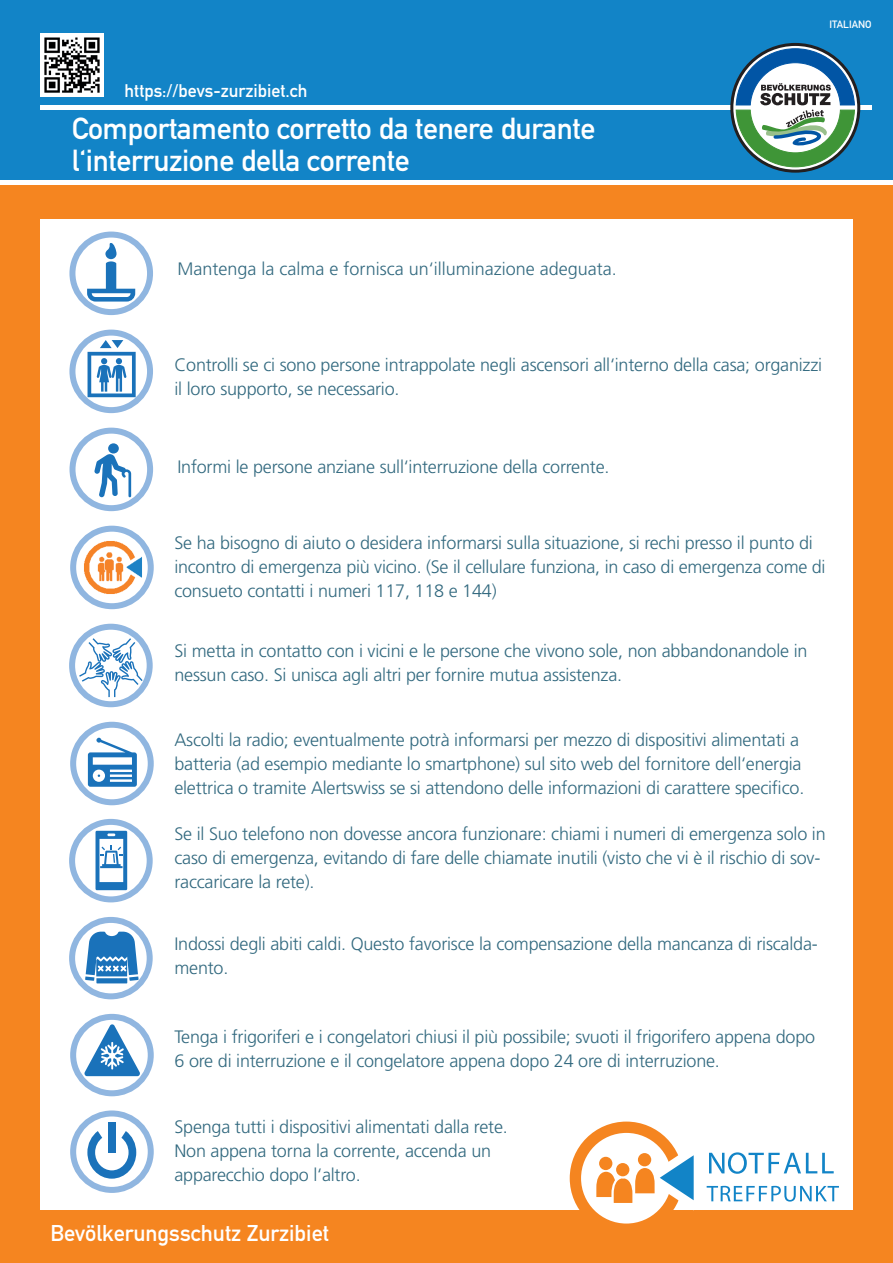
<style>
.page{position:relative;width:893px;height:1263px;background:#fff}
.page>*{position:absolute;margin:0;border:0;box-sizing:border-box;transform-origin:0 0}
.t1{font:30px/31.5px "DIN Mittelschrift";letter-spacing:-.01em;color:#fff}
.t2{font:22.5px "DIN Mittelschrift";color:#fff}
.t3{font:300 18px/24px "Frutiger LT";letter-spacing:-.01em;color:#32697f}
.t4{font:18px "DIN Mittelschrift";color:#fff}
.t5{font:10.5px "DIN Mittelschrift";color:#fff}
</style>
<div class="page">
<div style="left:0;top:180px;width:893px;height:1083px;background:#f58520"></div>
<div style="left:40px;top:220px;width:813px;height:990px;background:#fff"></div>
<svg style="left:72px;top:235px;width:78px;height:77px"></svg>
<div style="left:69px;top:232px;width:84px;height:83px;border:6px solid #90b6e0;border-radius:50%"></div>
<svg style="left:72px;top:333px;width:78px;height:77px"></svg>
<div style="left:69px;top:330px;width:84px;height:83px;border:6px solid #90b6e0;border-radius:50%"></div>
<svg style="left:73px;top:431px;width:77px;height:77px"></svg>
<div style="left:70px;top:428px;width:83px;height:83px;border:6px solid #90b6e0;border-radius:50%"></div>
<svg style="left:94px;top:454px;width:37px;height:43px"></svg>
<div style="left:108px;top:443px;width:11px;height:10px;background:#1a72ba;border-radius:50%"></div>
<svg style="left:73px;top:725px;width:78px;height:77px"></svg>
<div style="left:70px;top:722px;width:84px;height:83px;border:6px solid #90b6e0;border-radius:50%"></div>
<svg style="left:88px;top:738px;width:49px;height:49px"></svg>
<svg style="left:72px;top:822px;width:78px;height:77px"></svg>
<div style="left:69px;top:819px;width:84px;height:83px;border:6px solid #90b6e0;border-radius:50%"></div>
<svg style="left:72px;top:627px;width:78px;height:77px"></svg>
<div style="left:69px;top:624px;width:84px;height:83px;border:6px solid #90b6e0;border-radius:50%"></div>
<div style="left:570px;top:1121px;width:113px;height:114px;background:#f58520;border-radius:50%"></div>
<div style="left:581px;top:1133px;width:91px;height:90px;background:#fff;border-radius:50%"></div>
<svg style="left:596px;top:1145px;width:98px;height:65px"></svg>
<div style="left:616px;top:1163px;width:13px;height:13px;background:#f58520;border-radius:50%"></div>
<svg style="left:709px;top:1152px;width:125px;height:22px"></svg>
<svg style="left:707px;top:1186px;width:132px;height:15px"></svg>
<div style="left:69px;top:917px;width:84px;height:82px;border:6px solid #90b6e0;border-radius:50%"></div>
<div style="left:70px;top:1014px;width:84px;height:82px;border:6px solid #90b6e0;border-radius:50%"></div>
<div style="left:70px;top:1110px;width:84px;height:83px;border:6px solid #90b6e0;border-radius:50%"></div>
<svg style="left:87px;top:243px;width:48px;height:59px"></svg>
<svg style="left:79px;top:638px;width:64px;height:59px"></svg>
<svg style="left:96px;top:831px;width:31px;height:59px"></svg>
<svg style="left:85px;top:931px;width:54px;height:52px"></svg>
<div style="left:108px;top:1122px;width:8px;height:30px;background:#1a72ba"></div>
<svg style="left:87px;top:1131px;width:49px;height:48px"></svg>
<svg style="left:84px;top:1024px;width:56px;height:52px"></svg>
<svg style="left:88px;top:340px;width:48px;height:57px"></svg>
<img style="left:81px;top:538px;width:64px;height:59px">
<div style="left:70px;top:526px;width:84px;height:83px;border:6px solid #90b6e0;border-radius:50%"></div>
<div style="left:0;top:0;width:893px;height:185px;background:#1284c7"></div>
<hr style="left:40px;top:106px;width:832px;height:4px;background:#fff">
<div style="left:0;top:180px;width:893px;height:5px;background:#fff"></div>
<img style="left:40px;top:34px;width:63px;height:63px">
<div style="left:730px;top:43px;width:130px;height:130px;border:3px solid #231f20;border-radius:50%"></div>
<svg style="left:736px;top:49px;width:119px;height:118px;background:#74a2a6"></svg>
<p class="t4" style="left:125px;top:80px;width:184px">https://bevs-zurzibiet.ch</p>
<h1 class="t1" style="left:72px;top:113px;width:525px">Comportamento corretto da tenere durante l‘interruzione della corrente</h1>
<p class="t5" style="left:830px;top:18px;width:44px">ITALIANO</p>
<p class="t3" style="left:177px;top:257px;width:441px">Mantenga la calma e fornisca un‘illuminazione adeguata.</p>
<p class="t3" style="left:174px;top:353px;width:649px">Controlli se ci sono persone intrappolate negli ascensori all‘interno della casa; organizzi il loro supporto, se necessario.</p>
<p class="t3" style="left:177px;top:455px;width:433px">Informi le persone anziane sull‘interruzione della corrente.</p>
<p class="t3" style="left:174px;top:531px;width:653px">Se ha bisogno di aiuto o desidera informarsi sulla situazione, si rechi presso il punto di incontro di emergenza più vicino. (Se il cellulare funziona, in caso di emergenza come di consueto contatti i numeri 117, 118 e 144)</p>
<p class="t3" style="left:174px;top:639px;width:635px">Si metta in contatto con i vicini e le persone che vivono sole, non abbandonandole in nessun caso. Si unisca agli altri per fornire mutua assistenza.</p>
<p class="t3" style="left:174px;top:727px;width:631px">Ascolti la radio; eventualmente potrà informarsi per mezzo di dispositivi alimentati a batteria (ad esempio mediante lo smartphone) sul sito web del fornitore dell‘energia elettrica o tramite Alertswiss se si attendono delle informazioni di carattere specifico.</p>
<p class="t3" style="left:174px;top:822px;width:653px">Se il Suo telefono non dovesse ancora funzionare: chiami i numeri di emergenza solo in caso di emergenza, evitando di fare delle chiamate inutili (visto che vi è il rischio di sov&shy;raccaricare la rete).</p>
<p class="t3" style="left:174px;top:931px;width:645px">Indossi degli abiti caldi. Questo favorisce la compensazione della mancanza di riscalda&shy;mento.</p>
<p class="t3" style="left:174px;top:1024px;width:642px">Tenga i frigoriferi e i congelatori chiusi il più possibile; svuoti il frigorifero appena dopo<br>6 ore di interruzione e il congelatore appena dopo 24 ore di interruzione.</p>
<p class="t3" style="left:174px;top:1114px;width:335px">Spenga tutti i dispositivi alimentati dalla rete.<br>Non appena torna la corrente, accenda un apparecchio dopo l‘altro.</p>
<p class="t2" style="left:50px;top:1220px;width:280px">Bevölkerungsschutz Zurzibiet</p>
</div>
